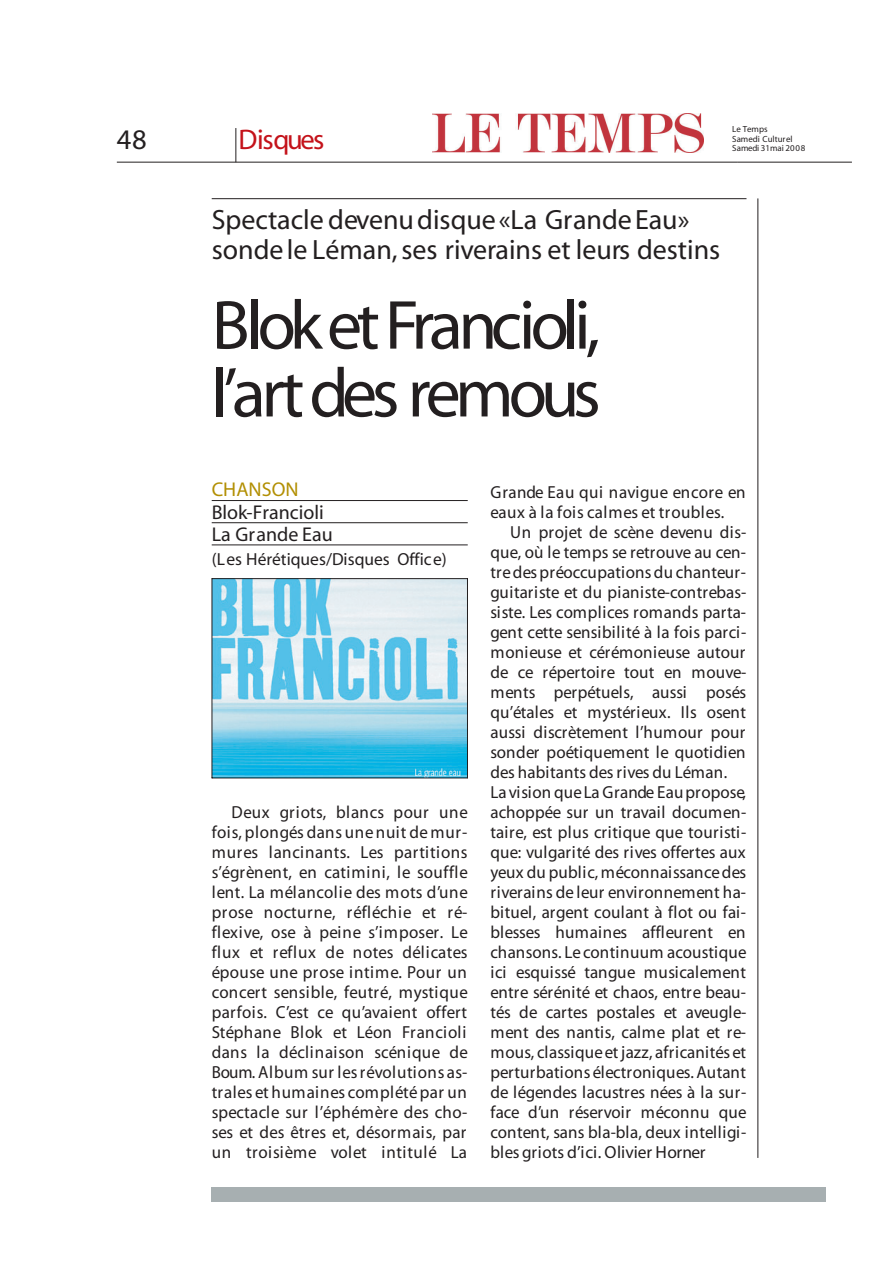
<style>
.page{position:relative;width:893px;height:1263px;background:#fff}
.page>*{position:absolute;margin:0;border:0;box-sizing:border-box;transform-origin:0 0}
.t1{font:300 69.9px/67.8px "Whitney";letter-spacing:-.07em;color:#231f20}
.t2{font:28.5px "Whitney";letter-spacing:-.055em;color:#c4121a}
.t3{font:28.5px "Whitney";color:#231f20}
.t4{font:300 28.05px/30.8px "Whitney";color:#231f20}
.t5{font:19.95px "Whitney";color:#231f20}
.t6{font:700 19.95px "Whitney";color:#231f20}
.t7{font:700 19.95px "Whitney";color:#b28f03}
.t8{font:17.55px/20px "Coranto";letter-spacing:.005em;color:#231f20}
.t9{font:17.55px "Whitney";color:#231f20}
.t10{font:700 8.85px/9.6px "Whitney";color:#231f20}
.t11{font:8.85px "Whitney";color:#231f20}
.s1{font-style:italic}
.s2{font-family:"Whitney";font-weight:700}
</style>
<div class="page">
<div style="left:212px;top:1188px;width:614px;height:14px;background:#a7afb1"></div>
<hr style="left:212px;top:500px;width:255px;height:1px;background:#231f20">
<hr style="left:212px;top:522px;width:255px;height:1px;background:#231f20">
<hr style="left:212px;top:545px;width:255px;height:1px;background:#231f20">
<img style="left:213px;top:579px;width:254px;height:199px">
<hr style="left:212px;top:578px;width:1px;height:200px;background:#231f20">
<hr style="left:467px;top:578px;width:1px;height:200px;background:#231f20">
<hr style="left:212px;top:578px;width:255px;height:1px;background:#231f20">
<hr style="left:212px;top:778px;width:255px;height:1px;background:#231f20">
<hr style="left:212px;top:198px;width:534px;height:1px;background:#231f20">
<hr style="left:757px;top:198px;width:1px;height:960px;background:#231f20">
<hr style="left:236px;top:162px;width:501px;height:1px;background:#231f20">
<hr style="left:737px;top:162px;width:114px;height:1px;background:#231f20">
<hr style="left:235px;top:128px;width:1px;height:34px;background:#231f20">
<hr style="left:117px;top:162px;width:119px;height:1px;background:#231f20">
<img style="left:432px;top:114px;width:271px;height:39px">
<h2 class="t3" style="left:117px;top:122px;width:32px">48</h2>
<h2 class="t2" style="left:239px;top:122px;width:87px">Disques</h2>
<p class="t10" style="left:732px;top:124px;width:62px">Le Temps<br>Samedi Culturel</p>
<p class="t11" style="left:732px;top:143px;width:75px">Samedi 31mai 2008</p>
<h3 class="t4" style="left:212px;top:204px;width:510px">Spectacle devenu disque«La GrandeEau» sonde le Léman, ses riverains et leurs destins</h3>
<h1 class="t1" style="left:212px;top:291px;width:390px">BloketFrancioli, l’artdes remous</h1>
<p class="t7" style="left:212px;top:478px;width:88px">CHANSON</p>
<p class="t5" style="left:212px;top:500px;width:114px">Blok-Francioli</p>
<p class="t6" style="left:212px;top:522px;width:122px">La Grande Eau</p>
<p class="t9" style="left:212px;top:549px;width:236px">(Les Hérétiques/Disques Office)</p>
<p class="t8" style="left:212px;top:803px;width:258px;text-align:justify;text-indent:20px">Deux griots, blancs pour une fois, plongés dans unenuit demur&shy;mures lancinants. Les partitions s’égrènent, en catimini, le souffle lent. La mélancolie des mots d’une prose nocturne, réfléchie et ré&shy;flexive, ose à peine s’imposer. Le flux et reflux de notes délicates épouse une prose intime. Pour un concert sensible, feutré, mystique parfois. C’est ce qu’avaient offert Stéphane Blok et Léon Francioli dans la déclinaison scénique de <span class="s1">Boum</span>. Album sur les révolutions as&shy;trales et humaines complétépar un spectacle sur l’éphémère des cho&shy;ses et des êtres et, désormais, par un troisième volet intitulé <span class="s1">La</span></p>
<p class="t8" style="left:490px;top:484px;width:257px"><span class="s1">Grande Eau</span> qui navigue encore en eaux à la fois calmes et troubles.</p>
<p class="t8" style="left:490px;top:524px;width:258px;text-indent:20px">Un projet de scène devenu dis&shy;que, où le temps se retrouve au cen&shy;tredes préoccupations du chanteur&shy;guitariste et du pianiste-contrebas&shy;siste. Les complices romands parta&shy;gent cette sensibilité à la fois parci&shy;monieuse et cérémonieuse autour de ce répertoire tout en mouve&shy;ments perpétuels, aussi posés qu’étales et mystérieux. Ils osent aussi discrètement l’humour pour sonder poétiquement le quotidien des habitants des rives du Léman.<br>La vision que<span class="s1">La Grande Eau</span>propose, achoppée sur un travail documen&shy;taire, est plus critique que touristi&shy;que: vulgarité des rives offertes aux yeux du public, méconnaissancedes riverains de leur environnement ha&shy;bituel, argent coulant à flot ou fai&shy;blesses humaines affleurent en chansons. Le continuum acoustique ici esquissé tangue musicalement entre sérénité et chaos, entre beau&shy;tés de cartes postales et aveugle&shy;ment des nantis, calme plat et re&shy;mous, classiqueet jazz, africanités et perturbations électroniques. Autant de légendes lacustres nées à la sur&shy;face d’un réservoir méconnu que content, sans bla-bla, deux intelligi&shy;bles griots d’ici. <span class="s2">Olivier Horner</span></p>
</div>
